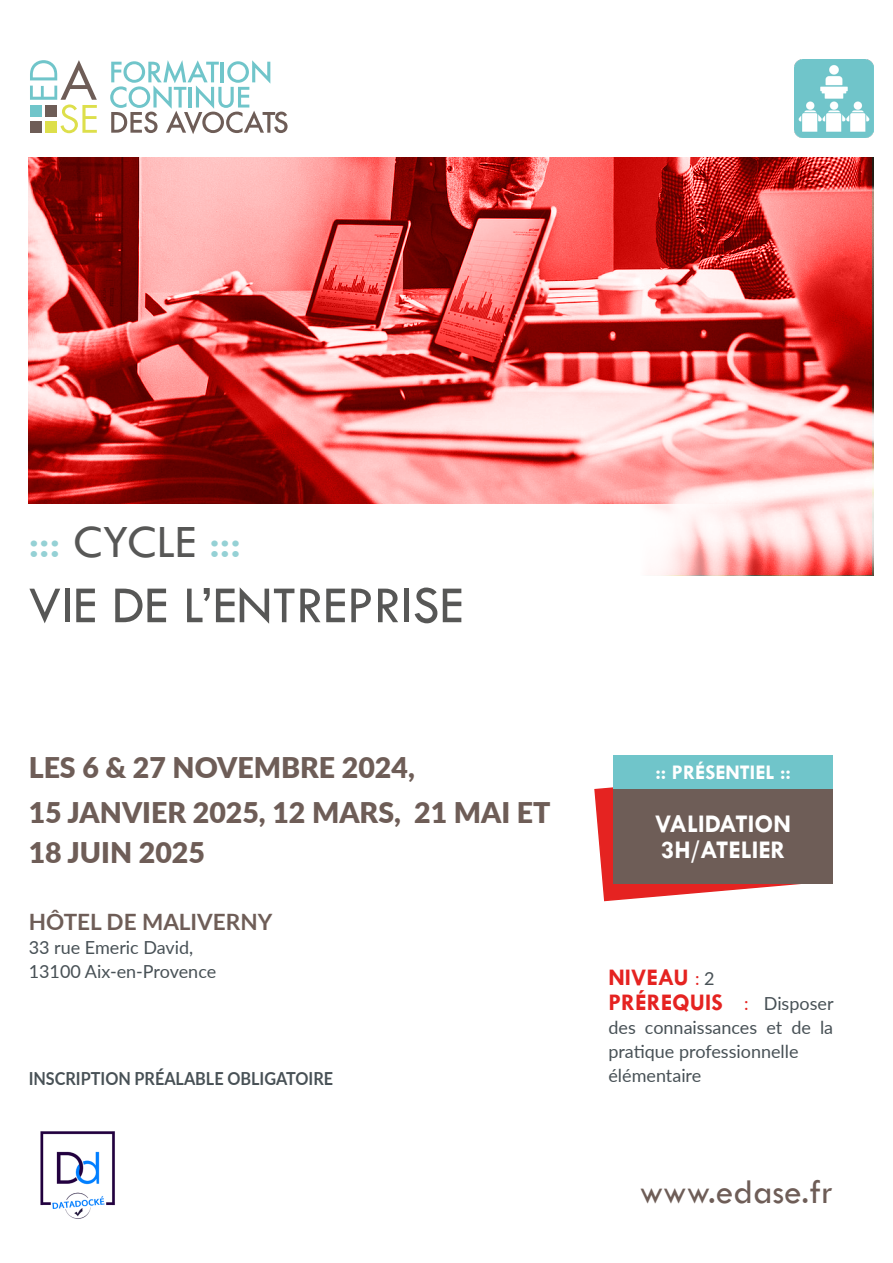
<style>
.page{position:relative;width:893px;height:1263px;background:#fff}
.page>*{position:absolute;margin:0;border:0;box-sizing:border-box;transform-origin:0 0}
.t1{font:54px "Tw Cen";color:#575756}
.t2{font:48px "Tw Cen";color:#95d1d5}
.t3{font:35.25px "Tw Cen";color:#6e5d57}
.t4{font:900 28.5px/44.7px "Lato";color:#6e5d57}
.t5{font:700 25.65px/25.7px "Tw Cen";color:#fff}
.t6{font:700 24px "Tw Cen";color:#e52321}
.t7{font:700 22.5px "Lato";color:#6e5d57}
.t8{font:700 21px "Tw Cen";color:#fff}
.t9{font:18px/24px "Lato";color:#485156}
.t10{font:700 18px "Lato";color:#485156;scale:.9 1}
.s1{color:#575756}
.s2{font-family:"Lato";font-weight:400;font-size:18px}
.s3{font-family:"Lato";font-weight:400;font-size:18px;color:#485156}
</style>
<div class="page">
<img style="left:40px;top:1131px;width:75px;height:88px">
<svg style="left:594px;top:787px;width:239px;height:115px"></svg>
<div style="left:613px;top:788px;width:220px;height:95px;background:#6e5d57"></div>
<div style="left:613px;top:755px;width:220px;height:33px;background:#70c5ca"></div>
<img style="left:794px;top:59px;width:79px;height:79px">
<svg style="left:29px;top:157px;width:843px;height:418px;background:#d46564"></svg>
<svg style="left:30px;top:60px;width:67px;height:73px"></svg>
<div style="left:30px;top:105px;width:12px;height:12px;background:#70c5ca"></div>
<div style="left:45px;top:105px;width:12px;height:12px;background:#6e5d57"></div>
<div style="left:30px;top:121px;width:12px;height:12px;background:#6e5d57"></div>
<div style="left:45px;top:121px;width:12px;height:12px;background:#dddf4b"></div>
<svg style="left:110px;top:60px;width:178px;height:74px"></svg>
<div style="left:10px;top:504px;width:759px;height:98px;background:#fff"></div>
<h2 class="t2" style="left:29px;top:513px;width:214px">::: <span class="s1">CYCLE</span> :::</h2>
<h1 class="t1" style="left:29px;top:573px;width:436px">VIE DE L’ENTREPRISE</h1>
<h3 class="t4" style="left:29px;top:744px;width:523px">LES 6 &amp; 27 NOVEMBRE 2024,<br>15 JANVIER 2025, 12 MARS, 21 MAI ET</h3>
<h3 class="t4" style="left:29px;top:829px;width:178px">18 JUIN 2025</h3>
<p class="t7" style="left:29px;top:905px;width:245px">HÔTEL DE MALIVERNY</p>
<p class="t9" style="left:29px;top:935px;width:189px">33 rue Emeric David,<br>13100 Aix-en-Provence</p>
<p class="t10" style="left:29px;top:1065px;width:340px">INSCRIPTION PRÉALABLE OBLIGATOIRE</p>
<p class="t8" style="left:655px;top:759px;width:137px">:: PRÉSENTIEL ::</p>
<h3 class="t5" style="left:655px;top:810px;width:137px">VALIDATION<br>3H/ATELIER</h3>
<h3 class="t6" style="left:608px;top:963px;width:108px">NIVEAU <span class="s2">:</span> <span class="s3">2</span></h3>
<h3 class="t6" style="left:608px;top:987px;width:227px">PRÉREQUIS <span class="s2">:</span> <span class="s3">Disposer</span></h3>
<p class="t9" style="left:608px;top:1014px;width:226px">des connaissances et de la pratique professionnelle élémentaire</p>
<h3 class="t3" style="left:640px;top:1170px;width:195px">www.edase.fr</h3>
</div>
